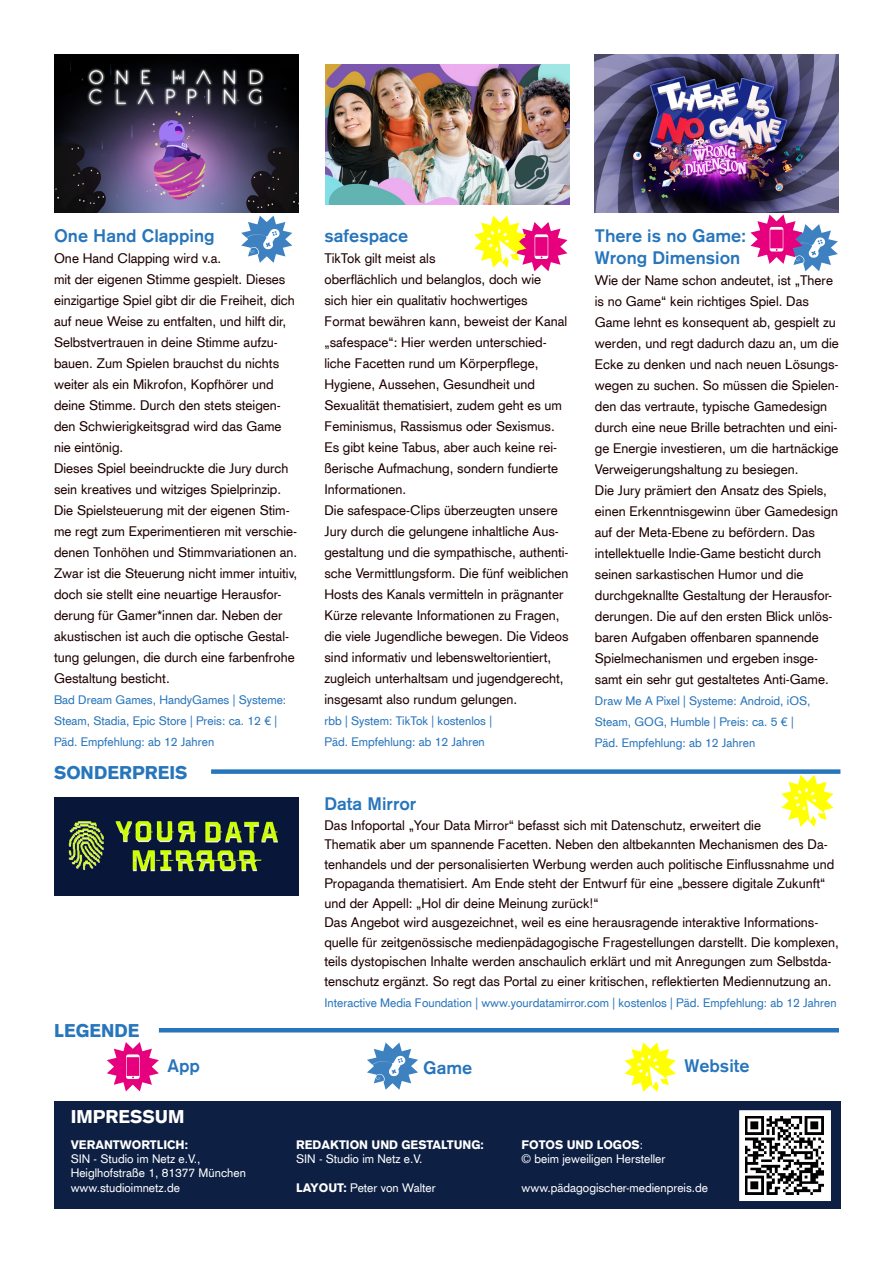
<style>
.page{position:relative;width:893px;height:1263px;background:#fff}
.page>*{position:absolute;margin:0;border:0;box-sizing:border-box;transform-origin:0 0}
.t1{font:500 18px "Akzidenz Grotesk BQ";color:#2775bb}
.t2{font:900 18px "Akzidenz Grotesk";color:#2775bb}
.t3{font:900 18px "Akzidenz Grotesk";color:#fff}
.t4{font:13.5px/21px "Akzidenz Grotesk";color:#1e0100}
.t5{font:12px/21px "Akzidenz Grotesk";color:#2775bb}
.t6{font:12px/14.4px "Akzidenz Grotesk";color:#fff}
.t7{font:900 12px "Akzidenz Grotesk";color:#fff}
.s1{font-weight:900}
</style>
<div class="page">
<div style="left:211px;top:769px;width:629px;height:5px;background:#2775bb"></div>
<div style="left:54px;top:1101px;width:786px;height:108px;background:#0d1f43"></div>
<svg style="left:367px;top:1042px;width:51px;height:48px"></svg>
<svg style="left:107px;top:1042px;width:52px;height:49px"></svg>
<svg style="left:625px;top:1042px;width:51px;height:50px"></svg>
<svg style="left:781px;top:775px;width:53px;height:52px"></svg>
<img style="left:54px;top:54px;width:244px;height:159px">
<img style="left:325px;top:65px;width:244px;height:139px">
<img style="left:595px;top:54px;width:244px;height:159px">
<svg style="left:241px;top:216px;width:51px;height:47px"></svg>
<div style="left:739px;top:1110px;width:92px;height:91px;background:#fff;border:2px solid #fff"></div>
<img style="left:745px;top:1117px;width:79px;height:77px">
<img style="left:54px;top:798px;width:244px;height:97px">
<hr style="left:159px;top:1028px;width:680px;height:4px;background:#2775bb">
<svg style="left:750px;top:214px;width:88px;height:57px"></svg>
<svg style="left:474px;top:216px;width:93px;height:55px"></svg>
<p class="t1" style="left:54px;top:225px;width:162px">One Hand Clapping</p>
<p class="t4" style="left:54px;top:248px;width:169px">One Hand Clapping wird v.a.</p>
<p class="t4" style="left:54px;top:269px;width:242px">mit der eigenen Stimme gespielt. Dieses einzigartige Spiel gibt dir die Freiheit, dich auf neue Weise zu entfalten, und hilft dir, Selbstvertrauen in deine Stimme aufzu&shy;bauen. Zum Spielen brauchst du nichts weiter als ein Mikrofon, Kopfhörer und deine Stimme. Durch den stets steigen&shy;den Schwierigkeitsgrad wird das Game nie eintönig.</p>
<p class="t4" style="left:54px;top:458px;width:245px">Dieses Spiel beeindruckte die Jury durch sein kreatives und witziges Spielprinzip.<br>Die Spielsteuerung mit der eigenen Stim&shy;me regt zum Experimentieren mit verschie&shy;denen Tonhöhen und Stimmvariationen an.<br>Zwar ist die Steuerung nicht immer intuitiv, doch sie stellt eine neuartige Herausfor&shy;derung für Gamer*innen dar. Neben der akustischen ist auch die optische Gestal&shy;tung gelungen, die durch eine farbenfrohe Gestaltung besticht.</p>
<p class="t5" style="left:54px;top:689px;width:234px">Bad Dream Games, HandyGames | Systeme:<br>Steam, Stadia, Epic Store | Preis: ca. 12 € |<br>Päd. Empfehlung: ab 12 Jahren</p>
<p class="t2" style="left:54px;top:761px;width:135px">SONDERPREIS</p>
<p class="t2" style="left:54px;top:1018px;width:87px">LEGENDE</p>
<p class="t1" style="left:324px;top:225px;width:85px">safespace</p>
<p class="t4" style="left:324px;top:248px;width:113px">TikTok gilt meist als</p>
<p class="t4" style="left:324px;top:269px;width:244px">oberflächlich und belanglos, doch wie sich hier ein qualitativ hochwertiges Format bewähren kann, beweist der Kanal „safespace“: Hier werden unterschied&shy;liche Facetten rund um Körperpflege, Hygiene, Aussehen, Gesundheit und Sexualität thematisiert, zudem geht es um Feminismus, Rassismus oder Sexismus.<br>Es gibt keine Tabus, aber auch keine rei&shy;ßerische Aufmachung, sondern fundierte Informationen.</p>
<p class="t4" style="left:324px;top:500px;width:246px">Die safespace-Clips überzeugten unsere Jury durch die gelungene inhaltliche Aus&shy;gestaltung und die sympathische, authenti&shy;sche Vermittlungsform. Die fünf weiblichen Hosts des Kanals vermitteln in prägnanter Kürze relevante Informationen zu Fragen, die viele Jugendliche bewegen. Die Videos sind informativ und lebensweltorientiert, zugleich unterhaltsam und jugendgerecht, insgesamt also rundum gelungen.</p>
<p class="t5" style="left:324px;top:710px;width:169px">rbb | System: TikTok | kostenlos |</p>
<p class="t5" style="left:324px;top:731px;width:162px">Päd. Empfehlung: ab 12 Jahren</p>
<p class="t1" style="left:595px;top:225px;width:152px">There is no Game:</p>
<p class="t1" style="left:595px;top:247px;width:147px">Wrong Dimension</p>
<p class="t4" style="left:595px;top:270px;width:246px">Wie der Name schon andeutet, ist „There is no Game“ kein richtiges Spiel. Das Game lehnt es konsequent ab, gespielt zu werden, und regt dadurch dazu an, um die Ecke zu denken und nach neuen Lösungs&shy;wegen zu suchen. So müssen die Spielen&shy;den das vertraute, typische Gamedesign durch eine neue Brille betrachten und eini&shy;ge Energie investieren, um die hartnäckige Verweigerungshaltung zu besiegen.</p>
<p class="t4" style="left:595px;top:480px;width:245px">Die Jury prämiert den Ansatz des Spiels, einen Erkenntnisgewinn über Gamedesign auf der Meta-Ebene zu befördern. Das intellektuelle Indie-Game besticht durch seinen sarkastischen Humor und die durchgeknallte Gestaltung der Herausfor&shy;derungen. Die auf den ersten Blick unlös&shy;baren Aufgaben offenbaren spannende Spielmechanismen und ergeben insge&shy;samt ein sehr gut gestaltetes Anti-Game.</p>
<p class="t5" style="left:595px;top:690px;width:217px">Draw Me A Pixel | Systeme: Android, iOS,<br>Steam, GOG, Humble | Preis: ca. 5 € |</p>
<p class="t5" style="left:595px;top:732px;width:162px">Päd. Empfehlung: ab 12 Jahren</p>
<p class="t1" style="left:324px;top:793px;width:93px">Data Mirror</p>
<p class="t4" style="left:324px;top:814px;width:438px">Das Infoportal „Your Data Mirror“ befasst sich mit Datenschutz, erweitert die</p>
<p class="t4" style="left:324px;top:835px;width:511px;line-height:19.5px">Thematik aber um spannende Facetten. Neben den altbekannten Mechanismen des Da&shy;tenhandels und der personalisierten Werbung werden auch politische Einflussnahme und Propaganda thematisiert. Am Ende steht der Entwurf für eine „bessere digitale Zukunft“ und der Appell: „Hol dir deine Meinung zurück!“</p>
<p class="t4" style="left:324px;top:913px;width:516px;line-height:19.5px">Das Angebot wird ausgezeichnet, weil es eine herausragende interaktive Informations&shy;quelle für zeitgenössische medienpädagogische Fragestellungen darstellt. Die komplexen, teils dystopischen Inhalte werden anschaulich erklärt und mit Anregungen zum Selbstda&shy;tenschutz ergänzt. So regt das Portal zu einer kritischen, reflektierten Mediennutzung an.</p>
<p class="t5" style="left:324px;top:992px;width:514px">Interactive Media Foundation | www.yourdatamirror.com | kostenlos | Päd. Empfehlung: ab 12 Jahren</p>
<p class="t1" style="left:167px;top:1055px;width:34px">App</p>
<p class="t1" style="left:423px;top:1056px;width:51px">Game</p>
<p class="t1" style="left:684px;top:1055px;width:67px">Website</p>
<p class="t3" style="left:71px;top:1105px;width:115px">IMPRESSUM</p>
<p class="t7" style="left:71px;top:1136px;width:119px">VERANTWORTLICH:</p>
<p class="t6" style="left:71px;top:1151px;width:131px">SIN - Studio im Netz e.V.,</p>
<p class="t6" style="left:71px;top:1166px;width:177px">Heiglhofstraße 1, 81377 München www.studioimnetz.de</p>
<p class="t7" style="left:296px;top:1136px;width:189px">REDAKTION UND GESTALTUNG:</p>
<p class="t6" style="left:296px;top:1151px;width:128px">SIN - Studio im Netz e.V.</p>
<p class="t6" style="left:296px;top:1180px;width:141px"><span class="s1">LAYOUT:</span> Peter von Walter</p>
<p class="t6" style="left:522px;top:1137px;width:145px"><span class="s1">FOTOS UND LOGOS</span>:<br>© beim jeweiligen Hersteller</p>
<p class="t6" style="left:522px;top:1180px;width:188px">www.pädagogischer-medienpreis.de</p>
</div>
